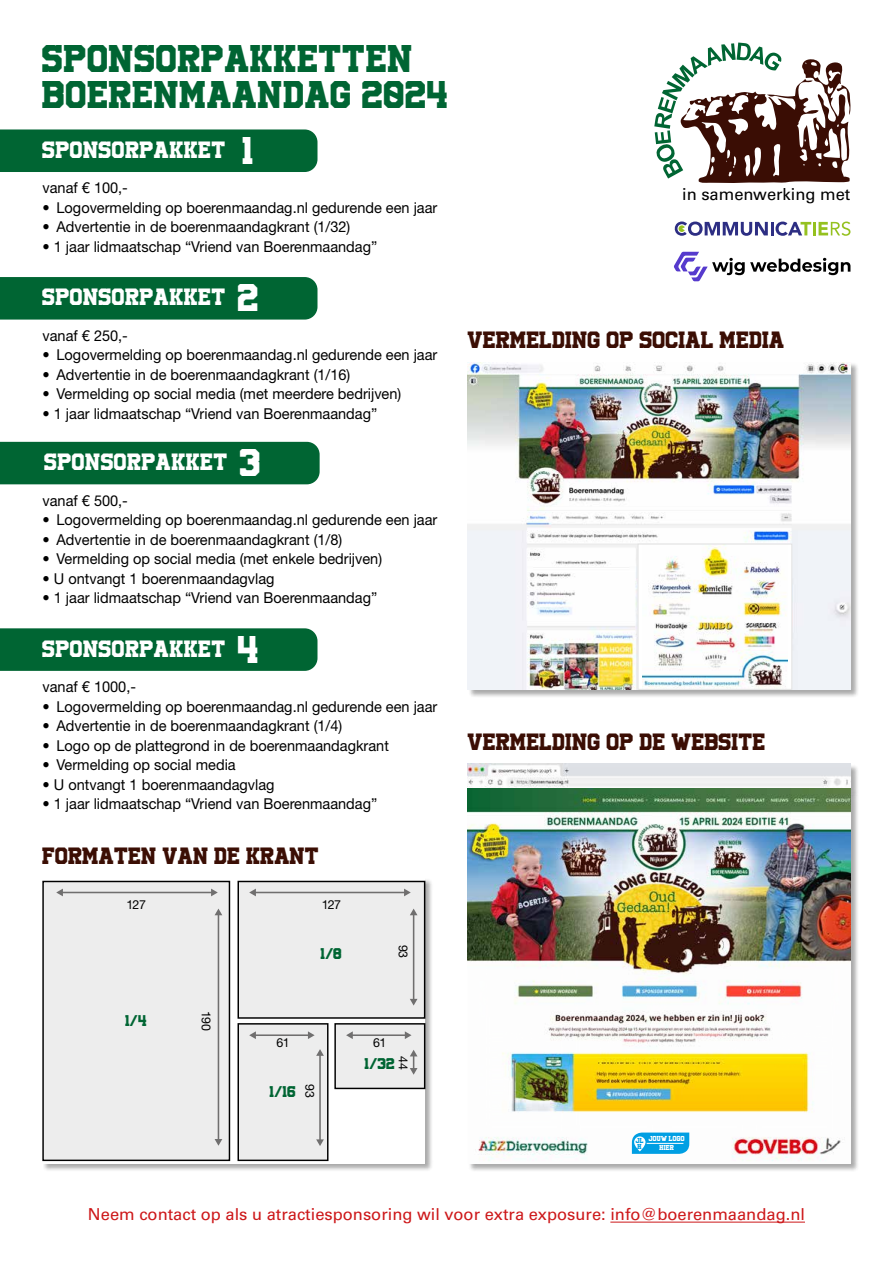
<style>
.page{position:relative;width:893px;height:1263px;background:#fff}
.page>*{position:absolute;margin:0;border:0;box-sizing:border-box;transform-origin:0 0}
.t1{font:27px/36px "University";letter-spacing:.015em;color:#006533}
.t2{font:16.5px "Univers LT Std";color:#cd1719}
.t3{font:16.5px "University";color:#3b0e04}
.t4{font:16.5px "University";letter-spacing:.015em;color:#fff}
.t5{font:16.5px "Univers LT Std";color:#000}
.t6{font:15px "Helvetica Neue LT Std";color:#000}
.t7{font:12.45px "Helvetica Neue LT Std";letter-spacing:-.035em;color:#000}
.t8{font:10.8px "University";color:#006533}
.t9{font:5.1px/9.4px "University";color:#fff;text-align:center}
.t10{font:5.1px/6px "University";color:#009fe3;text-align:center}
.s1{font-size:27px}
</style>
<div class="page">
<div style="left:0;top:129px;width:317px;height:43px;background:#006533"></div>
<div style="left:0;top:277px;width:317px;height:43px;background:#006533"></div>
<div style="left:0;top:442px;width:320px;height:42px;background:#006533"></div>
<div style="left:0;top:628px;width:317px;height:43px;background:#006533"></div>
<svg style="left:674px;top:221px;width:176px;height:15px"></svg>
<svg style="left:654px;top:43px;width:196px;height:140px"></svg>
<hr style="left:610px;top:1222px;width:195px;height:1px;background:#cd1719">
<div style="left:43px;top:878px;width:391px;height:294px;background:#000;opacity:.33"></div>
<div style="left:43px;top:878px;width:382px;height:286px;background:#fff"></div>
<div style="left:238px;top:881px;width:187px;height:137px;background:#ededed"></div>
<div style="left:238px;top:881px;width:187px;height:138px;border:1px solid #000"></div>
<hr style="left:255px;top:892px;width:150px;height:1px;background:#706f6f">
<svg style="left:249px;top:889px;width:7px;height:7px"></svg>
<svg style="left:404px;top:889px;width:7px;height:7px"></svg>
<hr style="left:413px;top:914px;width:1px;height:86px;background:#706f6f">
<svg style="left:410px;top:999px;width:7px;height:6px"></svg>
<svg style="left:410px;top:908px;width:7px;height:7px"></svg>
<div style="left:335px;top:1024px;width:90px;height:64px;background:#ededed"></div>
<div style="left:334px;top:1023px;width:91px;height:66px;border:1px solid #000"></div>
<hr style="left:352px;top:1034px;width:54px;height:2px;background:#706f6f">
<svg style="left:346px;top:1031px;width:7px;height:8px"></svg>
<svg style="left:405px;top:1031px;width:6px;height:8px"></svg>
<svg style="left:410px;top:1050px;width:7px;height:25px"></svg>
<div style="left:238px;top:1024px;width:90px;height:136px;background:#ededed"></div>
<div style="left:238px;top:1023px;width:90px;height:138px;border:1px solid #000"></div>
<hr style="left:255px;top:1034px;width:54px;height:2px;background:#706f6f">
<svg style="left:249px;top:1031px;width:7px;height:8px"></svg>
<svg style="left:308px;top:1031px;width:7px;height:8px"></svg>
<hr style="left:319px;top:1055px;width:2px;height:85px;background:#706f6f">
<svg style="left:316px;top:1139px;width:8px;height:7px"></svg>
<svg style="left:316px;top:1049px;width:8px;height:7px"></svg>
<div style="left:43px;top:881px;width:186px;height:279px;background:#ededed"></div>
<div style="left:43px;top:881px;width:187px;height:280px;border:1px solid #000"></div>
<hr style="left:62px;top:892px;width:150px;height:1px;background:#706f6f">
<svg style="left:56px;top:889px;width:7px;height:7px"></svg>
<svg style="left:211px;top:889px;width:7px;height:7px"></svg>
<hr style="left:218px;top:914px;width:1px;height:226px;background:#706f6f">
<svg style="left:215px;top:1139px;width:7px;height:7px"></svg>
<svg style="left:215px;top:908px;width:7px;height:7px"></svg>
<img style="left:468px;top:764px;width:382px;height:25px">
<div style="left:468px;top:789px;width:391px;height:383px;background:#000;opacity:.33"></div>
<svg style="left:632px;top:1132px;width:57px;height:22px"></svg>
<svg style="left:634px;top:1136px;width:11px;height:15px"></svg>
<hr style="left:647px;top:1143px;width:36px;height:1px;background:#fff">
<svg style="left:674px;top:252px;width:176px;height:29px"></svg>
<div style="left:468px;top:362px;width:391px;height:336px;background:#000;opacity:.33"></div>
<img style="left:468px;top:362px;width:382px;height:327px">
<div style="left:638px;top:544px;width:154px;height:145px;background:#fff"></div>
<img style="left:642px;top:546px;width:145px;height:141px">
<div style="left:638px;top:544px;width:154px;height:145px;border:1px solid #e3e3e3"></div>
<img style="left:468px;top:789px;width:382px;height:342px">
<h1 class="t1" style="left:43px;top:40px;width:408px">SPONSORPAKKETTEN<br>BOERENMAANDAG 2024</h1>
<p class="t4" style="left:43px;top:138px;width:213px">SPONSORPAKKET <span class="s1">1</span></p>
<p class="t6" style="left:43px;top:179px;width:87px">vanaf € 100,-</p>
<p class="t6" style="left:43px;top:199px;width:396px">• Logovermelding op boerenmaandag.nl gedurende een jaar</p>
<p class="t6" style="left:43px;top:218px;width:309px">• Advertentie in de boerenmaandagkrant (1/32)</p>
<p class="t6" style="left:43px;top:238px;width:336px">• 1 jaar lidmaatschap “Vriend van Boerenmaandag”</p>
<p class="t4" style="left:43px;top:285px;width:218px">SPONSORPAKKET <span class="s1">2</span></p>
<p class="t6" style="left:43px;top:327px;width:87px">vanaf € 250,-</p>
<p class="t6" style="left:43px;top:346px;width:396px">• Logovermelding op boerenmaandag.nl gedurende een jaar</p>
<p class="t6" style="left:43px;top:366px;width:309px">• Advertentie in de boerenmaandagkrant (1/16)</p>
<p class="t6" style="left:43px;top:385px;width:360px">• Vermelding op social media (met meerdere bedrijven)</p>
<p class="t6" style="left:43px;top:405px;width:336px">• 1 jaar lidmaatschap “Vriend van Boerenmaandag”</p>
<p class="t4" style="left:45px;top:450px;width:218px">SPONSORPAKKET <span class="s1">3</span></p>
<p class="t6" style="left:43px;top:491px;width:87px">vanaf € 500,-</p>
<p class="t6" style="left:43px;top:511px;width:396px">• Logovermelding op boerenmaandag.nl gedurende een jaar</p>
<p class="t6" style="left:43px;top:530px;width:301px">• Advertentie in de boerenmaandagkrant (1/8)</p>
<p class="t6" style="left:43px;top:550px;width:341px">• Vermelding op social media (met enkele bedrijven)</p>
<p class="t6" style="left:43px;top:569px;width:234px">• U ontvangt 1 boerenmaandagvlag</p>
<p class="t6" style="left:43px;top:589px;width:336px">• 1 jaar lidmaatschap “Vriend van Boerenmaandag”</p>
<p class="t4" style="left:43px;top:637px;width:218px">SPONSORPAKKET <span class="s1">4</span></p>
<p class="t6" style="left:43px;top:678px;width:95px">vanaf € 1000,-</p>
<p class="t6" style="left:43px;top:697px;width:396px">• Logovermelding op boerenmaandag.nl gedurende een jaar</p>
<p class="t6" style="left:43px;top:717px;width:301px">• Advertentie in de boerenmaandagkrant (1/4)</p>
<p class="t6" style="left:43px;top:736px;width:348px">• Logo op de plattegrond in de boerenmaandagkrant</p>
<p class="t6" style="left:43px;top:756px;width:195px">• Vermelding op social media</p>
<p class="t6" style="left:43px;top:775px;width:234px">• U ontvangt 1 boerenmaandagvlag</p>
<p class="t6" style="left:43px;top:795px;width:336px">• 1 jaar lidmaatschap “Vriend van Boerenmaandag”</p>
<p class="t3" style="left:43px;top:844px;width:278px">FORMATEN VAN DE KRANT</p>
<p class="t7" style="left:127px;top:897px;width:21px">127</p>
<p class="t7" style="left:322px;top:897px;width:21px">127</p>
<p class="t8" style="left:321px;top:946px;width:23px">1/8</p>
<p class="t7" style="left:411px;top:944px;width:15px;rotate:90deg">93</p>
<p class="t5" style="left:682px;top:184px;width:170px">in samenwerking met</p>
<p class="t3" style="left:468px;top:328px;width:319px">VERMELDING OP SOCIAL MEDIA</p>
<p class="t3" style="left:468px;top:730px;width:300px">VERMELDING OP DE WEBSITE</p>
<p class="t8" style="left:125px;top:1013px;width:23px">1/4</p>
<p class="t7" style="left:214px;top:1011px;width:22px;rotate:90deg">190</p>
<p class="t7" style="left:276px;top:1035px;width:15px">61</p>
<p class="t8" style="left:270px;top:1083px;width:28px">1/16</p>
<p class="t7" style="left:317px;top:1084px;width:15px;rotate:90deg">93</p>
<p class="t7" style="left:373px;top:1035px;width:15px">61</p>
<p class="t7" style="left:411px;top:1056px;width:15px;rotate:90deg">44</p>
<p class="t8" style="left:365px;top:1056px;width:32px">1/32</p>
<p class="t9" style="left:649px;top:1133px;width:38px">JOUW LOGO<br>HIER</p>
<p class="t10" style="left:636px;top:1137px;width:9px">JL<br>H</p>
<p class="t2" style="left:88px;top:1205px;width:718px">Neem contact op als u atractiesponsoring wil voor extra exposure: info@boerenmaandag.nl</p>
</div>
